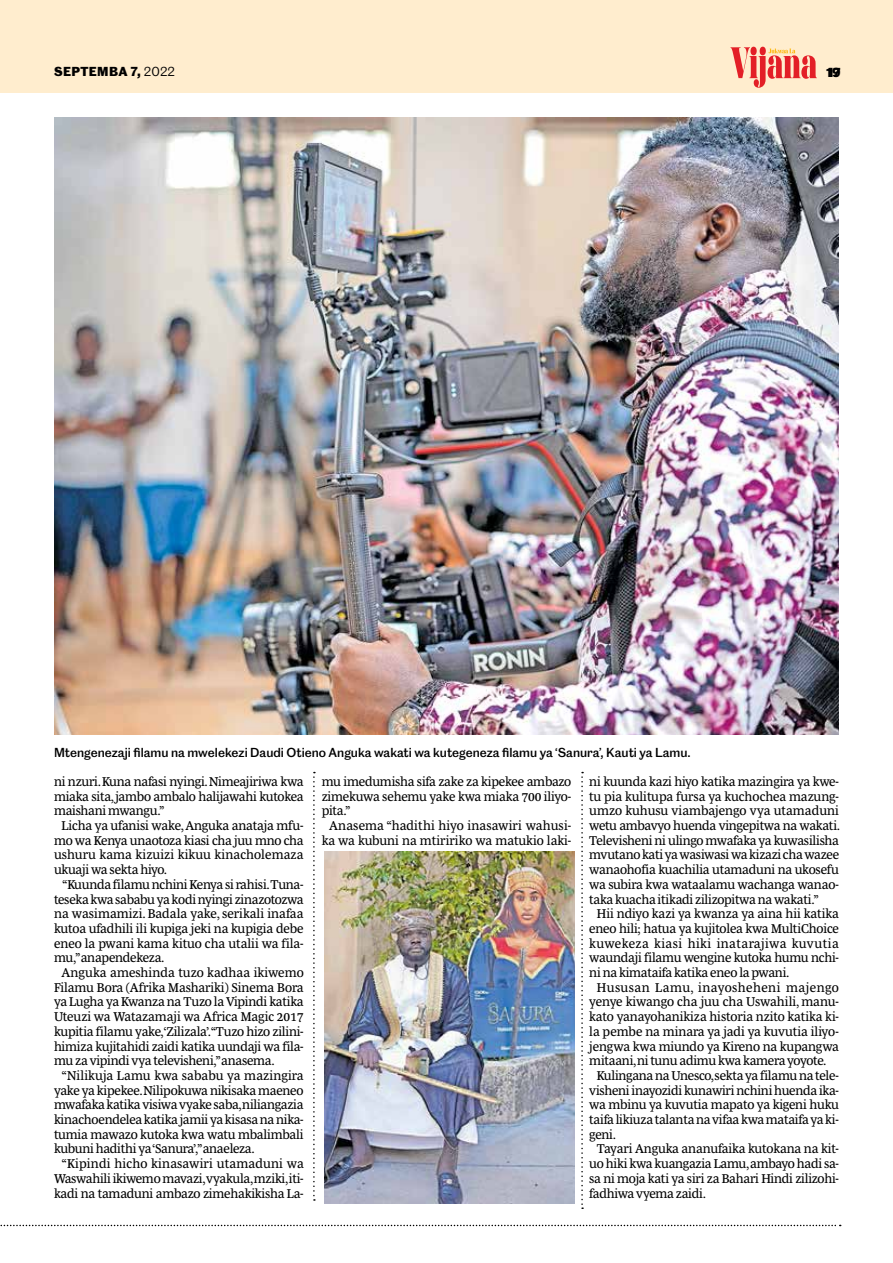
<style>
.page{position:relative;width:893px;height:1263px;background:#fff}
.page>*{position:absolute;margin:0;border:0;box-sizing:border-box;transform-origin:0 0}
.t1{font:13.05px "Mencken Pro Text";letter-spacing:-.02em;color:#000}
.t2{font:13.05px "Mencken Pro Text";color:#000}
.t3{font:13.05px "Mencken Pro Text";letter-spacing:.01em;color:#000}
.t4{font:13.05px "Mencken Pro Text";letter-spacing:.005em;color:#000}
.t5{font:13.05px "Mencken Pro Text";letter-spacing:.035em;color:#000}
.t6{font:500 12px "Caslon Doric";color:#000}
.t7{font:700 12px "Caslon Doric";letter-spacing:.03em;color:#000}
.s1{font-weight:400}
</style>
<div class="page">
<svg style="left:0;top:1225px;width:841px;height:1px"></svg>
<div style="left:0;top:0;width:893px;height:92px;background:#ffedce"></div>
<svg style="left:581px;top:772px;width:2px;height:437px"></svg>
<svg style="left:313px;top:772px;width:2px;height:429px"></svg>
<img style="left:325px;top:852px;width:249px;height:351px">
<img style="left:54px;top:117px;width:785px;height:617px">
<svg style="left:730px;top:47px;width:87px;height:41px"></svg>
<p class="t7" style="left:54px;top:62px;width:123px">SEPTEMBA 7, <span class="s1">2022</span></p>
<p class="t7" style="left:827px;top:63px;width:15px">1917</p>
<p class="t6" style="left:54px;top:742px;width:638px">Mtengenezaji filamu na mwelekezi Daudi Otieno Anguka wakati wa kutegeneza filamu ya ‘Sanura’, Kauti ya Lamu.</p>
<p class="t1" style="left:54px;top:771px;width:251px">ni nzuri. Kuna nafasi nyingi. Nimeajiriwa kwa</p>
<p class="t1" style="left:54px;top:786px;width:251px">miaka sita, jambo ambalo halijawahi kutokea</p>
<p class="t1" style="left:54px;top:801px;width:112px">maishani mwangu.”</p>
<p class="t1" style="left:62px;top:815px;width:244px">Licha ya ufanisi wake, Anguka anataja mfu-</p>
<p class="t1" style="left:54px;top:830px;width:251px">mo wa Kenya unaotoza kiasi cha juu mno cha</p>
<p class="t4" style="left:54px;top:845px;width:251px">ushuru kama kizuizi kikuu kinacholemaza</p>
<p class="t1" style="left:54px;top:859px;width:115px">ukuaji wa sekta hiyo.</p>
<p class="t1" style="left:62px;top:874px;width:243px">“Kuunda filamu nchini Kenya si rahisi.Tuna-</p>
<p class="t1" style="left:54px;top:889px;width:251px">teseka kwa sababu ya kodi nyingi zinazotozwa</p>
<p class="t2" style="left:54px;top:903px;width:251px">na wasimamizi. Badala yake, serikali inafaa</p>
<p class="t1" style="left:54px;top:918px;width:251px">kutoa ufadhili ili kupiga jeki na kupigia debe</p>
<p class="t2" style="left:54px;top:933px;width:251px">eneo la pwani kama kituo cha utalii wa fila-</p>
<p class="t1" style="left:54px;top:948px;width:112px">mu,” anapendekeza.</p>
<p class="t4" style="left:62px;top:962px;width:244px">Anguka ameshinda tuzo kadhaa ikiwemo</p>
<p class="t1" style="left:54px;top:977px;width:251px">Filamu Bora (Afrika Mashariki) Sinema Bora</p>
<p class="t1" style="left:54px;top:992px;width:251px">ya Lugha ya Kwanza na Tuzo la Vipindi katika</p>
<p class="t1" style="left:54px;top:1006px;width:251px">Uteuzi wa Watazamaji wa Africa Magic 2017</p>
<p class="t1" style="left:54px;top:1021px;width:251px">kupitia filamu yake,‘Zilizala’.“Tuzo hizo zilini-</p>
<p class="t1" style="left:54px;top:1036px;width:251px">himiza kujitahidi zaidi katika uundaji wa fila-</p>
<p class="t1" style="left:54px;top:1050px;width:222px">mu za vipindi vya televisheni,” anasema.</p>
<p class="t3" style="left:62px;top:1065px;width:244px">“Nilikuja Lamu kwa sababu ya mazingira</p>
<p class="t1" style="left:54px;top:1080px;width:251px">yake ya kipekee.Nilipokuwa nikisaka maeneo</p>
<p class="t1" style="left:54px;top:1095px;width:251px">mwafaka katika visiwa vyake saba,niliangazia</p>
<p class="t1" style="left:54px;top:1109px;width:251px">kinachoendelea katika jamii ya kisasa na nika-</p>
<p class="t1" style="left:54px;top:1124px;width:251px">tumia mawazo kutoka kwa watu mbalimbali</p>
<p class="t1" style="left:54px;top:1139px;width:202px">kubuni hadithi ya ‘Sanura’,” anaeleza.</p>
<p class="t3" style="left:62px;top:1153px;width:244px">“Kipindi hicho kinasawiri utamaduni wa</p>
<p class="t1" style="left:54px;top:1168px;width:251px">Waswahili ikiwemo mavazi,vyakula,mziki,iti-</p>
<p class="t1" style="left:54px;top:1183px;width:251px">kadi na tamaduni ambazo zimehakikisha La-</p>
<p class="t1" style="left:322px;top:771px;width:251px">mu imedumisha sifa zake za kipekee ambazo</p>
<p class="t1" style="left:322px;top:786px;width:251px">zimekuwa sehemu yake kwa miaka 700 iliyo-</p>
<p class="t1" style="left:322px;top:801px;width:31px">pita.”</p>
<p class="t3" style="left:329px;top:815px;width:244px">Anasema “hadithi hiyo inasawiri wahusi-</p>
<p class="t2" style="left:322px;top:830px;width:251px">ka wa kubuni na mtiririko wa matukio laki-</p>
<p class="t1" style="left:589px;top:771px;width:251px">ni kuunda kazi hiyo katika mazingira ya kwe-</p>
<p class="t1" style="left:589px;top:786px;width:251px">tu pia kulitupa fursa ya kuchochea mazung-</p>
<p class="t4" style="left:589px;top:801px;width:251px">umzo kuhusu viambajengo vya utamaduni</p>
<p class="t1" style="left:589px;top:815px;width:252px">wetu ambavyo huenda vingepitwa na wakati.</p>
<p class="t1" style="left:589px;top:830px;width:251px">Televisheni ni ulingo mwafaka ya kuwasilisha</p>
<p class="t1" style="left:589px;top:845px;width:251px">mvutano kati ya wasiwasi wa kizazi cha wazee</p>
<p class="t1" style="left:589px;top:859px;width:251px">wanaohofia kuachilia utamaduni na ukosefu</p>
<p class="t1" style="left:589px;top:874px;width:251px">wa subira kwa wataalamu wachanga wanao-</p>
<p class="t1" style="left:589px;top:889px;width:231px">taka kuacha itikadi zilizopitwa na wakati.”</p>
<p class="t1" style="left:597px;top:903px;width:244px">Hii ndiyo kazi ya kwanza ya aina hii katika</p>
<p class="t1" style="left:589px;top:918px;width:251px">eneo hili; hatua ya kujitolea kwa MultiChoice</p>
<p class="t5" style="left:589px;top:933px;width:251px">kuwekeza kiasi hiki inatarajiwa kuvutia</p>
<p class="t1" style="left:589px;top:948px;width:251px">waundaji filamu wengine kutoka humu nchi-</p>
<p class="t1" style="left:589px;top:962px;width:202px">ni na kimataifa katika eneo la pwani.</p>
<p class="t5" style="left:597px;top:977px;width:243px">Hususan Lamu, inayosheheni majengo</p>
<p class="t2" style="left:589px;top:992px;width:251px">yenye kiwango cha juu cha Uswahili, manu-</p>
<p class="t1" style="left:589px;top:1006px;width:251px">kato yanayohanikiza historia nzito katika ki-</p>
<p class="t1" style="left:589px;top:1021px;width:251px">la pembe na minara ya jadi ya kuvutia iliyo-</p>
<p class="t1" style="left:589px;top:1036px;width:251px">jengwa kwa miundo ya Kireno na kupangwa</p>
<p class="t1" style="left:589px;top:1050px;width:239px">mitaani,ni tunu adimu kwa kamera yoyote.</p>
<p class="t1" style="left:597px;top:1065px;width:244px">Kulingana na Unesco,sekta ya filamu na tele-</p>
<p class="t1" style="left:589px;top:1080px;width:251px">visheni inayozidi kunawiri nchini huenda ika-</p>
<p class="t1" style="left:589px;top:1095px;width:251px">wa mbinu ya kuvutia mapato ya kigeni huku</p>
<p class="t1" style="left:589px;top:1109px;width:251px">taifa likiuza talanta na vifaa kwa mataifa ya ki-</p>
<p class="t1" style="left:589px;top:1124px;width:28px">geni.</p>
<p class="t1" style="left:597px;top:1139px;width:244px">Tayari Anguka ananufaika kutokana na kit-</p>
<p class="t1" style="left:589px;top:1153px;width:251px">uo hiki kwa kuangazia Lamu,ambayo hadi sa-</p>
<p class="t1" style="left:589px;top:1168px;width:251px">sa ni moja kati ya siri za Bahari Hindi zilizohi-</p>
<p class="t1" style="left:589px;top:1183px;width:118px">fadhiwa vyema zaidi.</p>
</div>
